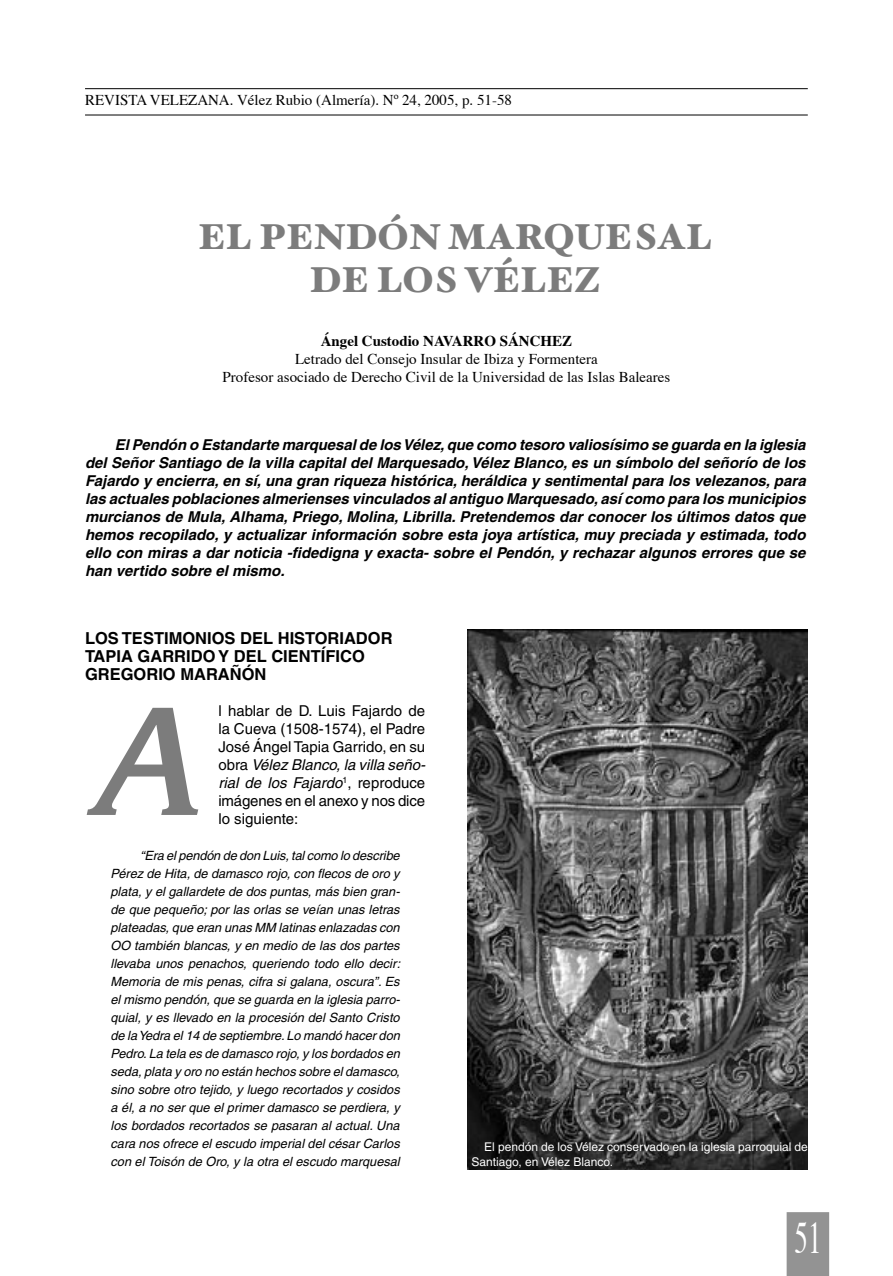
<style>
.page{position:relative;width:893px;height:1276px;background:#fff}
.page>*{position:absolute;margin:0;border:0;box-sizing:border-box;transform-origin:0 0}
.CAPITULAR{font:italic 700 150px "Korinna";color:#7c7c7c}
.piedefoto{font:45px "Times";color:#fff;scale:.6 1}
.Titular_INTRO{font:900 36px/43.2px "Hoefler Text";color:#7c7c7c;text-align:center}
.SubtítuloIntr{font:700 16.5px/18px "Helvetica";color:#000}
.ENTRADILLAINTR{font:italic 700 15px/18px "Helvetica";color:#000;text-align:justify}
.Cuerpo_de_texto{font:15px/18px "Helvetica";color:#000;text-align:justify}
.FIRMA{font:15px "Times";color:#000}
.FIRMA-2{font:700 15px "Times";color:#000}
.CITA_TEXTUAL{font:italic 12.75px/18px "Helvetica";color:#000;text-align:justify}
.piedefoto-2{font:12px/14.4px "Helvetica";color:#fff}
.s1{font-style:italic}
</style>
<div class="page">
<div style="left:787px;top:1212px;width:42px;height:64px;background:#939393"></div>
<img style="left:468px;top:630px;width:340px;height:539px">
<hr style="left:85px;top:88px;width:723px;height:1px;background:#000">
<hr style="left:85px;top:115px;width:723px;height:1px;background:#000">
<p class="FIRMA" style="left:85px;top:91px;width:429px">REVISTA VELEZANA. Vélez Rubio (Almería). Nº 24, 2005, p. 51-58</p>
<p class="Titular_INTRO" style="left:198px;top:214px;width:515px">EL PENDÓN MARQUESAL<br>DE LOS VÉLEZ</p>
<p class="FIRMA-2" style="left:321px;top:331px;width:253px">Ángel Custodio NAVARRO SÁNCHEZ</p>
<p class="FIRMA" style="left:295px;top:350px;width:304px">Letrado del Consejo Insular de Ibiza y Formentera</p>
<p class="FIRMA" style="left:223px;top:368px;width:449px">Profesor asociado de Derecho Civil de la Universidad de las Islas Baleares</p>
<p class="ENTRADILLAINTR" style="left:85px;top:436px;width:722px;text-indent:30px">El Pendón o Estandarte marquesal de los Vélez, que como tesoro valiosísimo se guarda en la iglesia del Señor Santiago de la villa capital del Marquesado, Vélez Blanco, es un símbolo del señorío de los Fajardo y encierra, en sí, una gran riqueza histórica, heráldica y sentimental para los velezanos, para las actuales poblaciones almerienses vinculados al antiguo Marquesado, así como para los municipios murcianos de Mula, Alhama, Priego, Molina, Librilla. Pretendemos dar conocer los últimos datos que hemos recopilado, y actualizar información sobre esta joya artística, muy preciada y estimada, todo ello con miras a dar noticia -fidedigna y exacta- sobre el Pendón, y rechazar algunos errores que se han vertido sobre el mismo.</p>
<p class="SubtítuloIntr" style="left:85px;top:629px;width:309px">LOS TESTIMONIOS DEL HISTORIADOR<br>TAPIA GARRIDO Y DEL CIENTÍFICO<br>GREGORIO MARAÑÓN</p>
<p class="Cuerpo_de_texto" style="left:218px;top:701px;width:208px">l hablar de D. Luis Fajardo de la Cueva (1508-1574), el Padre José Ángel Tapia Garrido, en su obra <span class="s1">Vélez Blanco, la villa seño&shy;rial de los Fajardo</span><sup>1</sup>, reproduce imágenes en el anexo y nos dice lo siguiente:</p>
<p class="CITA_TEXTUAL" style="left:111px;top:846px;width:291px;text-indent:30px">“Era el pendón de don Luis, tal como lo describe Pérez de Hita, de damasco rojo, con flecos de oro y plata, y el gallardete de dos puntas, más bien gran&shy;de que pequeño; por las orlas se veían unas letras plateadas, que eran unas MM latinas enlazadas con OO también blancas, y en medio de las dos partes llevaba unos penachos, queriendo todo ello decir:<br>Memoria de mis penas, cifra si galana, oscura”. Es el mismo pendón, que se guarda en la iglesia parro&shy;quial, y es llevado en la procesión del Santo Cristo de la Yedra el 14 de septiembre. Lo mandó hacer don Pedro. La tela es de damasco rojo, y los bordados en seda, plata y oro no están hechos sobre el damasco, sino sobre otro tejido, y luego recortados y cosidos a él, a no ser que el primer damasco se perdiera, y los bordados recortados se pasaran al actual. Una cara nos ofrece el escudo imperial del césar Carlos con el Toisón de Oro, y la otra el escudo marquesal</p>
<p class="CAPITULAR" style="left:85px;top:673px;width:115px">A</p>
<p class="piedefoto-2" style="left:472px;top:1140px;width:338px;text-indent:13px">El pendón de los Vélez conservado en la iglesia parroquial de<br>Santiago, en Vélez Blanco.</p>
<p class="piedefoto" style="left:794px;top:1209px;width:46px">51</p>
</div>
